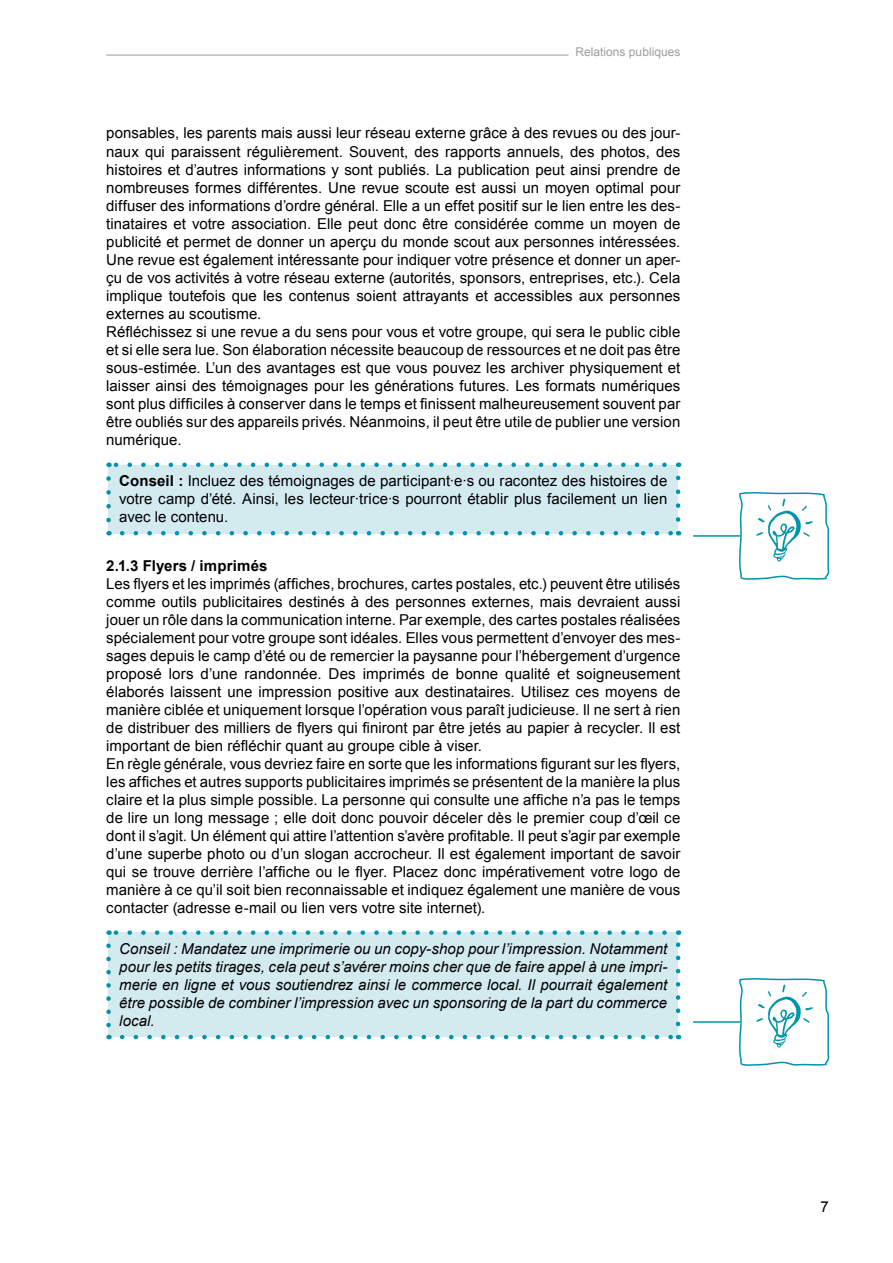
<style>
.page{position:relative;width:893px;height:1263px;background:#fff}
.page>*{position:absolute;margin:0;border:0;box-sizing:border-box;transform-origin:0 0}
.t1{font:15px/18px "Arial";letter-spacing:.005em;color:#000}
.t2{font:italic 15px/18px "Arial";letter-spacing:.005em;color:#000;text-align:justify}
.t3{font:700 15px "Arial";letter-spacing:.01em;color:#000}
.t4{font:12px "Arial";color:#9d9d9c}
.s1{font-weight:700}
</style>
<div class="page">
<hr style="left:106px;top:55px;width:463px;height:1px;background:#9d9d9c">
<div style="left:109px;top:465px;width:569px;height:68px;background:#d3eaef"></div>
<svg style="left:122px;top:531px;width:549px;height:4px"></svg>
<svg style="left:106px;top:478px;width:5px;height:57px"></svg>
<svg style="left:676px;top:462px;width:4px;height:57px"></svg>
<svg style="left:109px;top:462px;width:556px;height:5px"></svg>
<div style="left:109px;top:933px;width:569px;height:104px;background:#d3eaef"></div>
<svg style="left:122px;top:1035px;width:549px;height:4px"></svg>
<svg style="left:106px;top:946px;width:5px;height:93px"></svg>
<svg style="left:676px;top:930px;width:4px;height:94px"></svg>
<svg style="left:109px;top:930px;width:556px;height:5px"></svg>
<svg style="left:739px;top:492px;width:91px;height:88px"></svg>
<hr style="left:693px;top:535px;width:47px;height:2px;background:#0094aa">
<svg style="left:739px;top:978px;width:91px;height:88px"></svg>
<hr style="left:693px;top:1021px;width:47px;height:2px;background:#0094aa">
<p class="t4" style="left:576px;top:43px;width:106px">Relations publiques</p>
<p class="t1" style="left:106px;top:124px;width:576px">ponsables, les parents mais aussi leur réseau externe grâce à des revues ou des jour&shy;naux qui paraissent régulièrement. Souvent, des rapports annuels, des photos, des histoires et d’autres informations y sont publiés. La publication peut ainsi prendre de nombreuses formes différentes. Une revue scoute est aussi un moyen optimal pour diffuser des informations d’ordre général. Elle a un effet positif sur le lien entre les des&shy;tinataires et votre association. Elle peut donc être considérée comme un moyen de publicité et permet de donner un aperçu du monde scout aux personnes intéressées.<br>Une revue est également intéressante pour indiquer votre présence et donner un aper&shy;çu de vos activités à votre réseau externe (autorités, sponsors, entreprises, etc.). Cela implique toutefois que les contenus soient attrayants et accessibles aux personnes externes au scoutisme.<br>Réfléchissez si une revue a du sens pour vous et votre groupe, qui sera le public cible et si elle sera lue. Son élaboration nécessite beaucoup de ressources et ne doit pas être sous-estimée. L’un des avantages est que vous pouvez les archiver physiquement et laisser ainsi des témoignages pour les générations futures. Les formats numériques sont plus difficiles à conserver dans le temps et finissent malheureusement souvent par être oubliés sur des appareils privés. Néanmoins, il peut être utile de publier une version numérique.</p>
<p class="t1" style="left:119px;top:472px;width:550px;text-align:justify"><span class="s1">Conseil :</span> Incluez des témoignages de participant·e·s ou racontez des histoires de votre camp d’été. Ainsi, les lecteur·trice·s pourront établir plus facilement un lien avec le contenu.</p>
<p class="t3" style="left:106px;top:555px;width:163px">2.1.3 Flyers / imprimés</p>
<p class="t1" style="left:106px;top:574px;width:576px">Les flyers et les imprimés (affiches, brochures, cartes postales, etc.) peuvent être utilisés comme outils publicitaires destinés à des personnes externes, mais devraient aussi jouer un rôle dans la communication interne. Par exemple, des cartes postales réalisées spécialement pour votre groupe sont idéales. Elles vous permettent d’envoyer des mes&shy;sages depuis le camp d’été ou de remercier la paysanne pour l’hébergement d’urgence proposé lors d’une randonnée. Des imprimés de bonne qualité et soigneusement élaborés laissent une impression positive aux destinataires. Utilisez ces moyens de manière ciblée et uniquement lorsque l’opération vous paraît judicieuse. Il ne sert à rien de distribuer des milliers de flyers qui finiront par être jetés au papier à recycler. Il est important de bien réfléchir quant au groupe cible à viser.<br>En règle générale, vous devriez faire en sorte que les informations figurant sur les flyers, les affiches et autres supports publicitaires imprimés se présentent de la manière la plus claire et la plus simple possible. La personne qui consulte une affiche n’a pas le temps de lire un long message ; elle doit donc pouvoir déceler dès le premier coup d’œil ce dont il s’agit. Un élément qui attire l’attention s’avère profitable. Il peut s’agir par exemple d’une superbe photo ou d’un slogan accrocheur. Il est également important de savoir qui se trouve derrière l’affiche ou le flyer. Placez donc impérativement votre logo de manière à ce qu’il soit bien reconnaissable et indiquez également une manière de vous contacter (adresse e-mail ou lien vers votre site internet).</p>
<p class="t2" style="left:119px;top:940px;width:550px">Conseil : Mandatez une imprimerie ou un copy-shop pour l’impression. Notamment pour les petits tirages, cela peut s’avérer moins cher que de faire appel à une impri&shy;merie en ligne et vous soutiendrez ainsi le commerce local. Il pourrait également être possible de combiner l’impression avec un sponsoring de la part du commerce local.</p>
<p class="t1" style="left:821px;top:1198px;width:10px">7</p>
</div>
